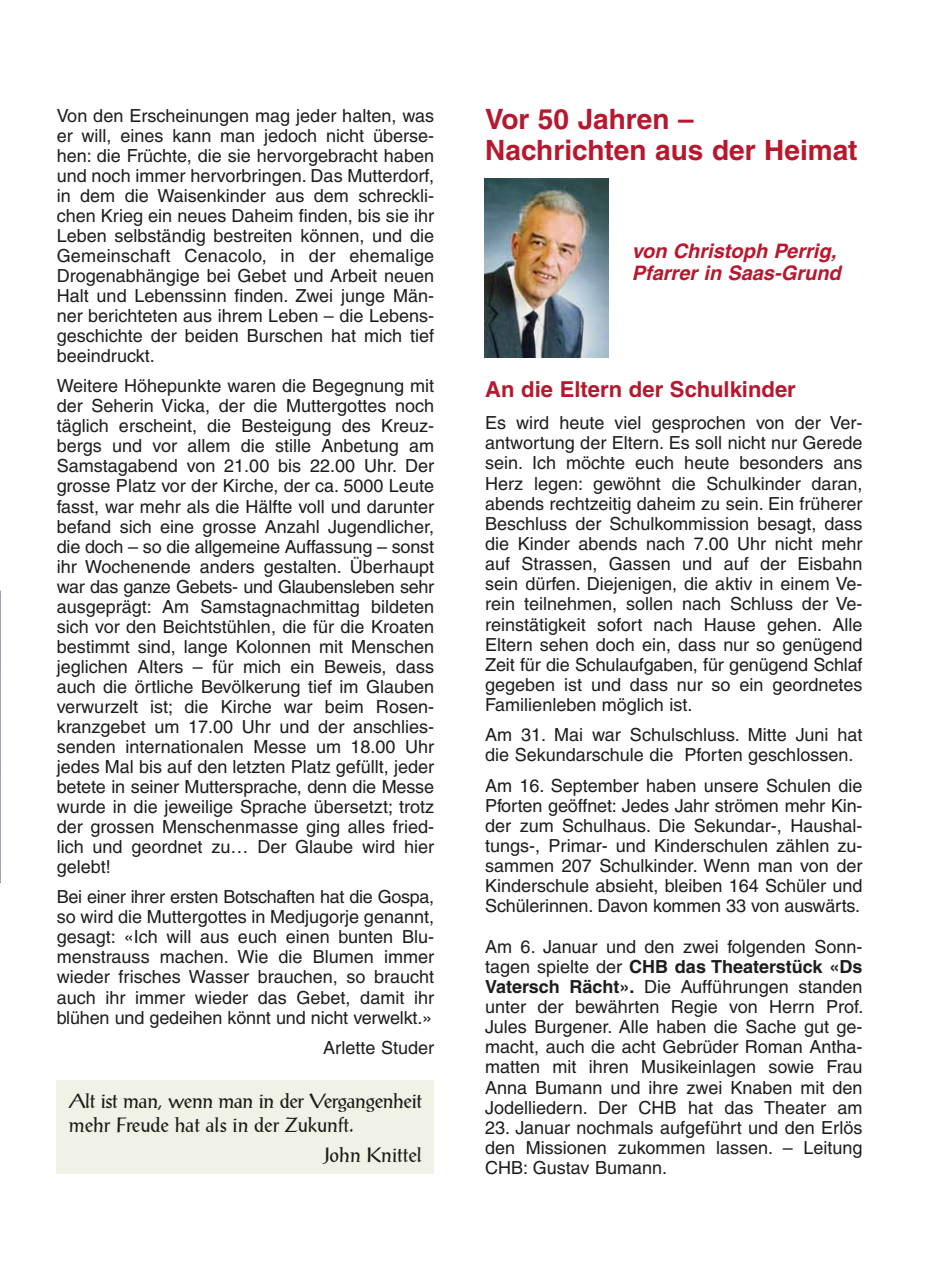
<style>
.page{position:relative;width:942px;height:1276px;background:#fff}
.page>*{position:absolute;margin:0;border:0;box-sizing:border-box;transform-origin:0 0}
.t1{font:700 28px/30.2px "Helvetica";color:#b7182e}
.t2{font:700 22px "Helvetica";color:#b7182e}
.t3{font:20px/24px "Post Antiqua";letter-spacing:-.02em;color:#1d1d1b}
.t4{font:italic 700 20px/22.2px "Helvetica";color:#b7182e}
.t5{font:20px "Post Antiqua";color:#1d1d1b}
.t6{font:18px/20px "Helvetica";color:#1d1d1b;text-align:justify}
.s1{font-weight:700}
</style>
<div class="page">
<img style="left:0;top:591px;width:1px;height:291px">
<img style="left:484px;top:179px;width:124px;height:179px">
<div style="left:57px;top:1080px;width:377px;height:94px;background:#eff2e4"></div>
<p class="t6" style="left:57px;top:105px;width:379px">Von den Erscheinungen mag jeder halten, was er will, eines kann man jedoch nicht überse&shy;hen: die Früchte, die sie hervorgebracht haben und noch immer hervorbringen. Das Mutterdorf, in dem die Waisenkinder aus dem schreckli&shy;chen Krieg ein neues Daheim finden, bis sie ihr Leben selbständig bestreiten können, und die Gemeinschaft Cenacolo, in der ehemalige Drogenabhängige bei Gebet und Arbeit neuen Halt und Lebenssinn finden. Zwei junge Män&shy;ner berichteten aus ihrem Leben – die Lebens&shy;geschichte der beiden Burschen hat mich tief beeindruckt.</p>
<p class="t6" style="left:57px;top:376px;width:379px">Weitere Höhepunkte waren die Begegnung mit der Seherin Vicka, der die Muttergottes noch täglich erscheint, die Besteigung des Kreuz&shy;bergs und vor allem die stille Anbetung am Samstagabend von 21.00 bis 22.00 Uhr. Der grosse Platz vor der Kirche, der ca. 5000 Leute fasst, war mehr als die Hälfte voll und darunter befand sich eine grosse Anzahl Jugendlicher, die doch – so die allgemeine Auffassung – sonst ihr Wochenende anders gestalten. Überhaupt war das ganze Gebets- und Glaubensleben sehr ausgeprägt: Am Samstagnachmittag bildeten sich vor den Beichtstühlen, die für die Kroaten bestimmt sind, lange Kolonnen mit Menschen jeglichen Alters – für mich ein Beweis, dass auch die örtliche Bevölkerung tief im Glauben verwurzelt ist; die Kirche war beim Rosen&shy;kranzgebet um 17.00 Uhr und der anschlies&shy;senden internationalen Messe um 18.00 Uhr jedes Mal bis auf den letzten Platz gefüllt, jeder betete in seiner Muttersprache, denn die Messe wurde in die jeweilige Sprache übersetzt; trotz der grossen Menschenmasse ging alles fried&shy;lich und geordnet zu… Der Glaube wird hier gelebt!</p>
<p class="t6" style="left:57px;top:887px;width:379px">Bei einer ihrer ersten Botschaften hat die Gospa, so wird die Muttergottes in Medjugorje genannt, gesagt: «Ich will aus euch einen bunten Blu&shy;menstrauss machen. Wie die Blumen immer wieder frisches Wasser brauchen, so braucht auch ihr immer wieder das Gebet, damit ihr blühen und gedeihen könnt und nicht verwelkt.»</p>
<p class="t6" style="left:323px;top:1037px;width:112px">Arlette Studer</p>
<p class="t3" style="left:69px;top:1088px;width:354px">Alt ist man, wenn man in der Vergangenheit mehr Freude hat als in der Zukunft.</p>
<p class="t5" style="left:324px;top:1143px;width:99px">John Knittel</p>
<h1 class="t1" style="left:485px;top:104px;width:374px">Vor 50 Jahren –<br>Nachrichten aus der Heimat</h1>
<p class="t4" style="left:631px;top:240px;width:210px">von Christoph Perrig,<br>Pfarrer in Saas-Grund</p>
<p class="t2" style="left:485px;top:376px;width:312px">An die Eltern der Schulkinder</p>
<p class="t6" style="left:485px;top:413px;width:379px">Es wird heute viel gesprochen von der Ver&shy;antwortung der Eltern. Es soll nicht nur Gerede sein. Ich möchte euch heute besonders ans Herz legen: gewöhnt die Schulkinder daran, abends rechtzeitig daheim zu sein. Ein früherer Beschluss der Schulkommission besagt, dass die Kinder abends nach 7.00 Uhr nicht mehr auf Strassen, Gassen und auf der Eisbahn sein dürfen. Diejenigen, die aktiv in einem Ve - rein teilnehmen, sollen nach Schluss der Ve - reinstätigkeit sofort nach Hause gehen. Alle Eltern sehen doch ein, dass nur so genügend Zeit für die Schulaufgaben, für genügend Schlaf gegeben ist und dass nur so ein geordnetes Familienleben möglich ist.</p>
<p class="t6" style="left:485px;top:725px;width:379px">Am 31. Mai war Schulschluss. Mitte Juni hat die Sekundarschule die Pforten geschlossen.</p>
<p class="t6" style="left:485px;top:775px;width:379px">Am 16. September haben unsere Schulen die Pforten geöffnet: Jedes Jahr strömen mehr Kin - der zum Schulhaus. Die Sekundar-, Haushal&shy;tungs-, Primar- und Kinderschulen zählen zu - sammen 207 Schulkinder. Wenn man von der Kinderschule absieht, bleiben 164 Schüler und Schülerinnen. Davon kommen 33 von auswärts.</p>
<p class="t6" style="left:485px;top:936px;width:380px">Am 6. Januar und den zwei folgenden Sonn&shy;tagen spielte der <span class="s1">CHB das Theaterstück «Ds Vatersch Rächt».</span> Die Aufführungen standen unter der bewährten Regie von Herrn Prof.<br>Jules Burgener. Alle haben die Sache gut ge - macht, auch die acht Gebrüder Roman Antha&shy;matten mit ihren Musikeinlagen sowie Frau Anna Bumann und ihre zwei Knaben mit den Jodelliedern. Der CHB hat das Theater am</p>
<p class="t6" style="left:485px;top:1117px;width:378px">23. Januar nochmals aufgeführt und den Erlös den Missionen zukommen lassen. – Leitung CHB: Gustav Bumann.</p>
</div>
